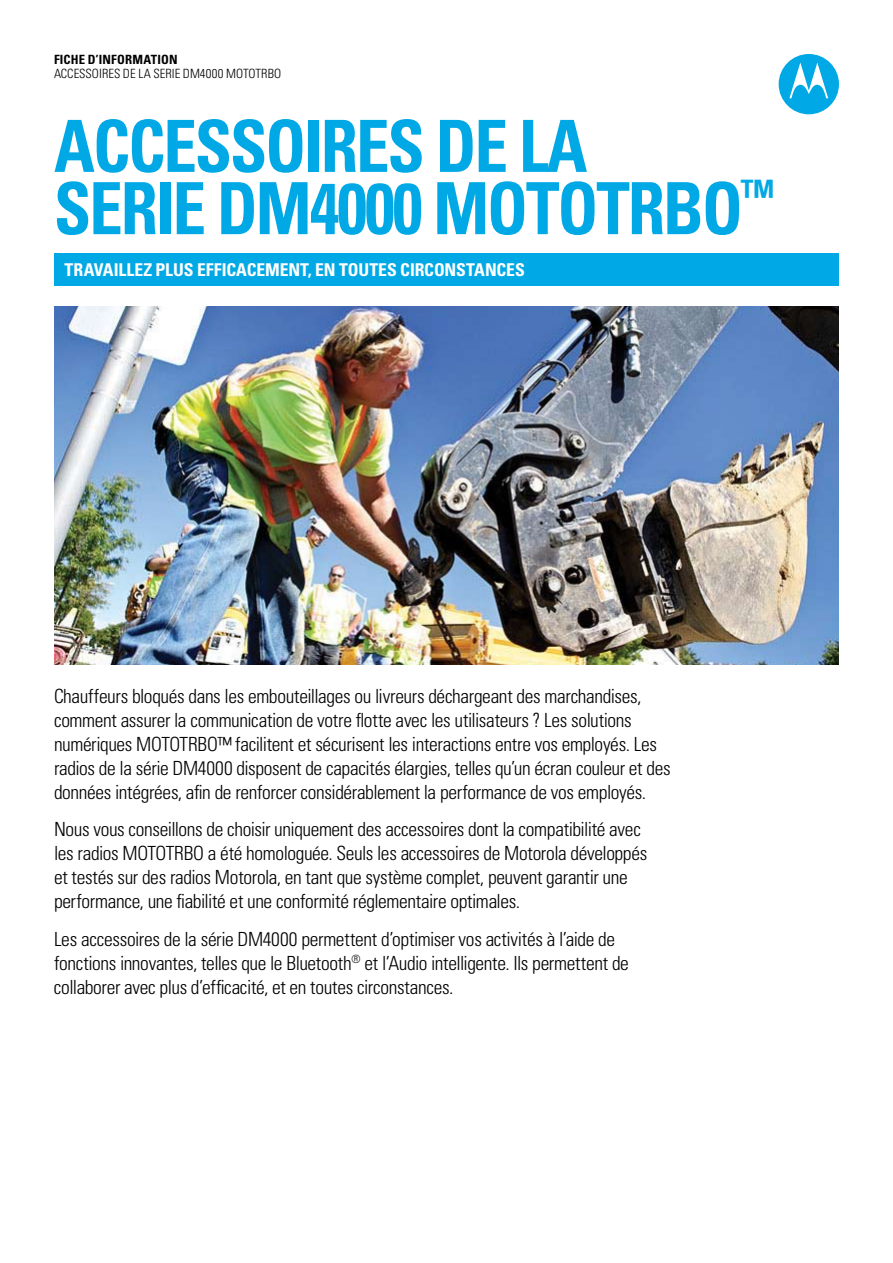
<style>
.page{position:relative;width:893px;height:1263px;background:#fff}
.page>*{position:absolute;margin:0;border:0;box-sizing:border-box;transform-origin:0 0}
.t1{font:700 condensed 72px/62.2px "Univers";letter-spacing:-.03em;color:#00a9e5;scale:.93 1}
.t2{font:300 condensed 19.5px/24px "Univers";letter-spacing:-.02em;color:#000}
.t3{font:700 condensed 17.7px "Univers";letter-spacing:-.005em;color:#fff}
.t4{font:300 condensed 12.75px "Univers";color:#000}
.t5{font:700 condensed 12.75px "Univers";letter-spacing:.01em;color:#000}
</style>
<div class="page">
<div style="left:779px;top:54px;width:60px;height:60px;background:#00a9e5;border-radius:50%"></div>
<svg style="left:789px;top:63px;width:39px;height:35px"></svg>
<div style="left:54px;top:254px;width:785px;height:32px;background:#00a9e5"></div>
<img style="left:54px;top:307px;width:785px;height:358px">
<p class="t5" style="left:54px;top:52px;width:125px">FICHE D’INFORMATION</p>
<p class="t4" style="left:54px;top:66px;width:229px">ACCESSOIRES DE LA SERIE DM4000 MOTOTRBO</p>
<h1 class="t1" style="left:54px;top:114px;width:776px">ACCESSOIRES DE LA<br>SERIE DM4000 MOTOTRBO<sup>™</sup></h1>
<p class="t3" style="left:65px;top:259px;width:462px">TRAVAILLEZ PLUS EFFICACEMENT, EN TOUTES CIRCONSTANCES</p>
<p class="t2" style="left:54px;top:683px;width:618px">Chauffeurs bloqués dans les embouteillages ou livreurs déchargeant des marchandises, comment assurer la communication de votre flotte avec les utilisateurs ? Les solutions numériques MOTOTRBO™ facilitent et sécurisent les interactions entre vos employés. Les radios de la série DM4000 disposent de capacités élargies, telles qu’un écran couleur et des données intégrées, afin de renforcer considérablement la performance de vos employés.</p>
<p class="t2" style="left:54px;top:817px;width:595px">Nous vous conseillons de choisir uniquement des accessoires dont la compatibilité avec les radios MOTOTRBO a été homologuée. Seuls les accessoires de Motorola développés et testés sur des radios Motorola, en tant que système complet, peuvent garantir une performance, une fiabilité et une conformité réglementaire optimales.</p>
<p class="t2" style="left:54px;top:926px;width:576px">Les accessoires de la série DM4000 permettent d’optimiser vos activités à l’aide de fonctions innovantes, telles que le Bluetooth<sup>®</sup> et l’Audio intelligente. Ils permettent de collaborer avec plus d’efficacité, et en toutes circonstances.</p>
</div>
